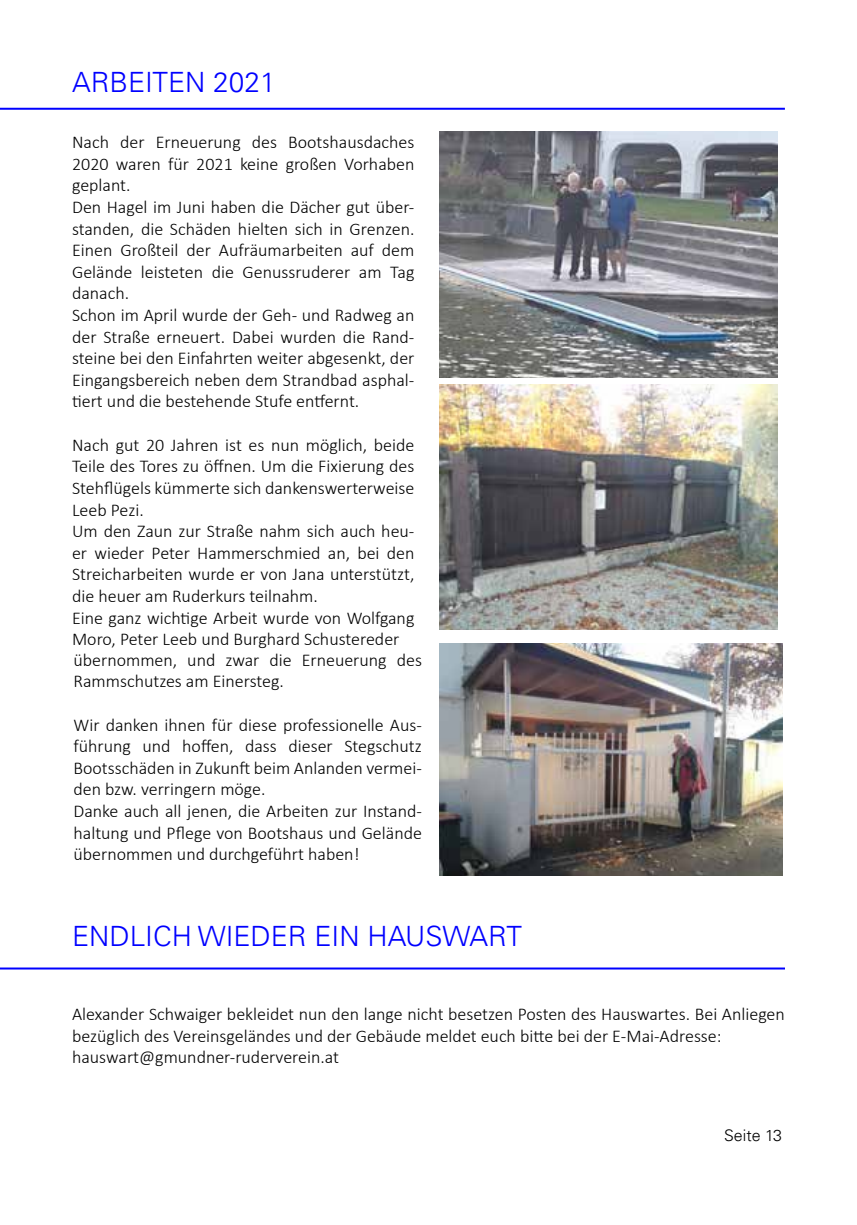
<style>
.page{position:relative;width:857px;height:1225px;background:#fff}
.page>*{position:absolute;margin:0;border:0;box-sizing:border-box;transform-origin:0 0}
.t1{font:300 28px "Univers LT";color:#00f}
.t2{font:300 18px/21.6px "Calibri";color:#000}
.t3{font:300 16px "Univers LT";color:#000}
</style>
<div class="page">
<hr style="left:0;top:108px;width:784px;height:2px;background:#00f">
<img style="left:439px;top:384px;width:338px;height:245px">
<img style="left:439px;top:132px;width:338px;height:245px">
<hr style="left:0;top:967px;width:784px;height:2px;background:#00f">
<img style="left:439px;top:643px;width:342px;height:232px">
<h1 class="t1" style="left:72px;top:65px;width:205px">ARBEITEN 2021</h1>
<p class="t2" style="left:72px;top:131px;width:344px">Nach der Erneuerung des Bootshausdaches 2020 waren für 2021 keine großen Vorhaben geplant.<br>Den Hagel im Juni haben die Dächer gut über&shy;standen, die Schäden hielten sich in Grenzen.<br>Einen Großteil der Aufräumarbeiten auf dem Gelände leisteten die Genussruderer am Tag danach.<br>Schon im April wurde der Geh- und Radweg an der Straße erneuert. Dabei wurden die Rand&shy;steine bei den Einfahrten weiter abgesenkt, der Eingangsbereich neben dem Strandbad asphal&shy;tiert und die bestehende Stufe entfernt.</p>
<p class="t2" style="left:72px;top:434px;width:351px">Nach gut 20 Jahren ist es nun möglich, beide Teile des Tores zu öffnen. Um die Fixierung des Stehflügels kümmerte sich dankenswerterweise Leeb Pezi.<br>Um den Zaun zur Straße nahm sich auch heu&shy;er wieder Peter Hammerschmied an, bei den Streicharbeiten wurde er von Jana unterstützt, die heuer am Ruderkurs teilnahm.<br>Eine ganz wichtige Arbeit wurde von Wolfgang Moro, Peter Leeb und Burghard Schustereder übernommen, und zwar die Erneuerung des Rammschutzes am Einersteg.</p>
<p class="t2" style="left:73px;top:713px;width:350px">Wir danken ihnen für diese professionelle Aus&shy;führung und hoffen, dass dieser Stegschutz Bootsschäden in Zukunft beim Anlanden vermei&shy;den bzw. verringern möge.<br>Danke auch all jenen, die Arbeiten zur Instand&shy;haltung und Pflege von Bootshaus und Gelände übernommen und durchgeführt haben!</p>
<h1 class="t1" style="left:72px;top:919px;width:451px">ENDLICH WIEDER EIN HAUSWART</h1>
<p class="t2" style="left:72px;top:1003px;width:714px">Alexander Schwaiger bekleidet nun den lange nicht besetzen Posten des Hauswartes. Bei Anliegen bezüglich des Vereinsgeländes und der Gebäude meldet euch bitte bei der E-Mai-Adresse: hauswart@gmundner-ruderverein.at</p>
<p class="t3" style="left:723px;top:1125px;width:59px">Seite 13</p>
</div>
